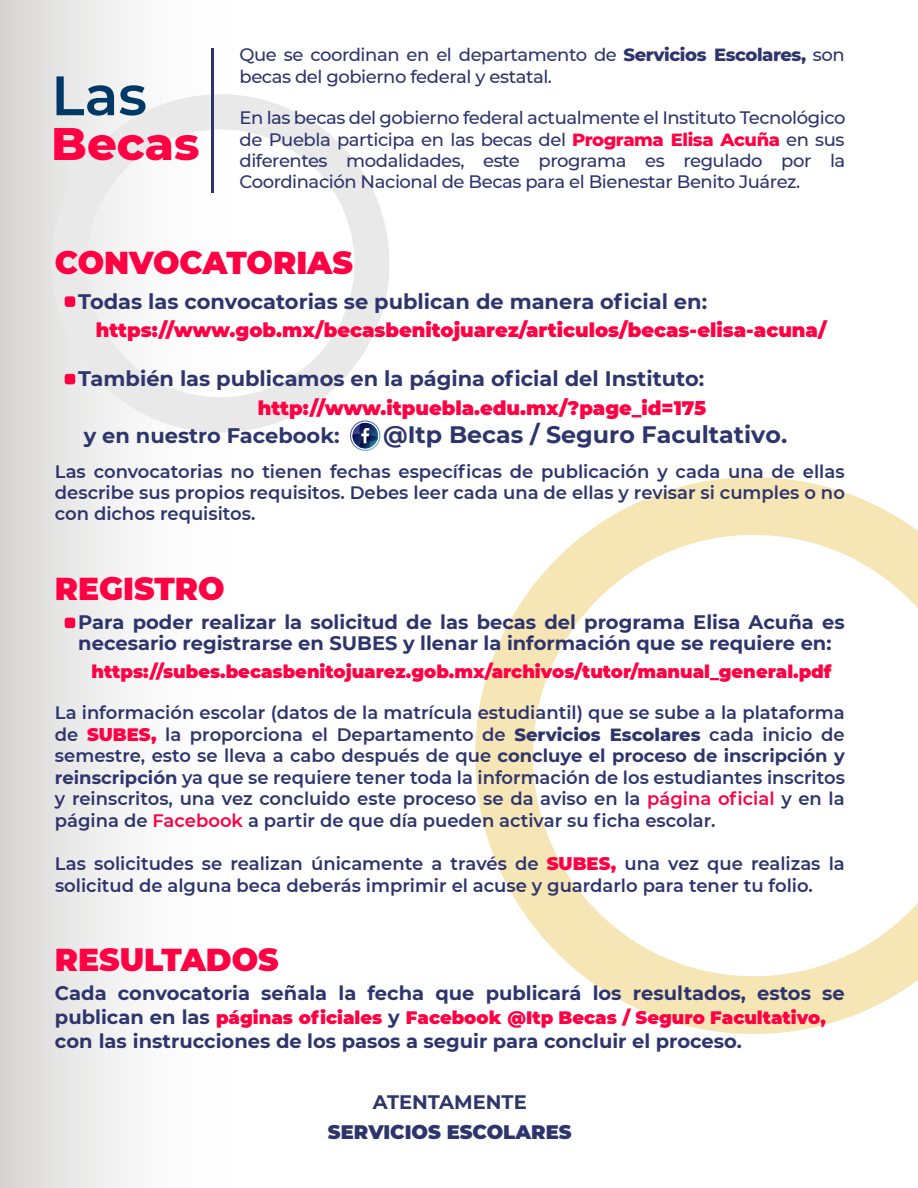
<style>
.page{position:relative;width:918px;height:1188px;background:#fff}
.page>*{position:absolute;margin:0;border:0;box-sizing:border-box;transform-origin:0 0}
.t1{font:600 55.5px "Montserrat";color:#003866}
.t2{font:800 46.5px "Montserrat";color:#ff0043}
.t3{font:900 31.65px "Montserrat";color:#ff0043}
.t4{font:700 23.7px "Montserrat";color:#2e356d}
.t5{font:700 21px "Montserrat";color:#2e356d}
.t6{font:700 19.5px/21px "Montserrat";color:#2e356d}
.t7{font:900 19.5px "Montserrat";color:#ff0043}
.t8{font:900 19.5px "Montserrat";color:#2e356d}
.t9{font:600 18px/21.6px "Montserrat";color:#2e356d;text-align:justify}
.t10{font:500 18px/21px "Montserrat";letter-spacing:-.025em;color:#2e356d}
.t11{font:900 18px "Montserrat";color:#ff0043}
.s1{font-weight:800}
.s2{font-weight:800;color:#ff0043}
.s3{font-weight:900;color:#ff0043}
.s4{font-weight:700}
.s5{color:#ff0043}
.s6{font-weight:700;font-size:19.5px;color:#2e356d}
</style>
<div class="page">
<div style="left:0;top:0;width:232px;height:1188px;background:linear-gradient(to right,#dad9d9,#fff)"></div>
<svg style="left:51px;top:94px;width:338px;height:338px"></svg>
<svg style="left:475px;top:477px;width:443px;height:557px"></svg>
<hr style="left:211px;top:48px;width:3px;height:145px;background:#2e356d">
<div style="left:65px;top:296px;width:10px;height:11px;background:#ff0043;border-radius:3px"></div>
<div style="left:65px;top:618px;width:10px;height:10px;background:#ff0043;border-radius:3px"></div>
<div style="left:65px;top:374px;width:10px;height:10px;background:#ff0043;border-radius:3px"></div>
<svg style="left:350px;top:420px;width:30px;height:31px"></svg>
<h1 class="t1" style="left:51px;top:56px;width:97px">Las</h1>
<h2 class="t2" style="left:51px;top:110px;width:150px">Becas</h2>
<p class="t10" style="left:240px;top:44px;width:607px">Que se coordinan en el departamento de <span class="s1">Servicios Escolares,</span> son becas del gobierno federal y estatal.</p>
<p class="t10" style="left:240px;top:107px;width:607px;text-align:justify">En las becas del gobierno federal actualmente el Instituto Tecnológico de Puebla participa en las becas del <span class="s2">Programa Elisa Acuña</span> en sus diferentes modalidades, este programa es regulado por la Coordinación Nacional de Becas para el Bienestar Benito Juárez.</p>
<h3 class="t3" style="left:55px;top:239px;width:300px">CONVOCATORIAS</h3>
<p class="t5" style="left:78px;top:286px;width:630px">Todas las convocatorias se publican de manera oficial en:</p>
<p class="t7" style="left:96px;top:315px;width:732px">https://www.gob.mx/becasbenitojuarez/articulos/becas-elisa-acuna/</p>
<p class="t5" style="left:78px;top:364px;width:628px">También las publicamos en la página oficial del Instituto:</p>
<p class="t7" style="left:258px;top:393px;width:450px">http://www.itpuebla.edu.mx/?page_id=175</p>
<p class="t5" style="left:84px;top:421px;width:257px">y en nuestro Facebook:</p>
<p class="t9" style="left:55px;top:461px;width:792px;line-height:21px">Las convocatorias no tienen fechas específicas de publicación y cada una de ellas describe sus propios requisitos. Debes leer cada una de ellas y revisar si cumples o no con dichos requisitos.</p>
<h3 class="t4" style="left:383px;top:417px;width:405px">@Itp Becas / Seguro Facultativo.</h3>
<h3 class="t3" style="left:55px;top:565px;width:171px">REGISTRO</h3>
<p class="t6" style="left:78px;top:610px;width:768px">Para poder realizar la solicitud de las becas del programa Elisa Acuña es necesario registrarse en SUBES y llenar la información que se requiere en:</p>
<p class="t11" style="left:91px;top:658px;width:742px">https://subes.becasbenitojuarez.gob.mx/archivos/tutor/manual_general.pdf</p>
<p class="t9" style="left:55px;top:701px;width:792px">La información escolar (datos de la matrícula estudiantil) que se sube a la plataforma de <span class="s3">SUBES,</span> la proporciona el Departamento de <span class="s1">Servicios Escolares</span> cada inicio de semestre, esto se lleva a cabo después de que <span class="s4">concluye el proceso de inscripción y reinscripción</span> ya que se requiere tener toda la información de los estudiantes inscritos y reinscritos, una vez concluido este proceso se da aviso en la <span class="s5">página oficial</span> y en la página de <span class="s5">Facebook</span> a partir de que día pueden activar su ficha escolar.</p>
<p class="t9" style="left:55px;top:852px;width:791px">Las solicitudes se realizan únicamente a través de <span class="s3">SUBES,</span> una vez que realizas la solicitud de alguna beca deberás imprimir el acuse y guardarlo para tener tu folio.</p>
<h3 class="t3" style="left:55px;top:936px;width:225px">RESULTADOS</h3>
<p class="t6" style="left:55px;top:981px;width:791px">Cada convocatoria señala la fecha que publicará los resultados, estos se</p>
<p class="t11" style="left:55px;top:1004px;width:773px"><span class="s6">publican en las</span> páginas oficiales <span class="s6">y</span> Facebook @Itp Becas / Seguro Facultativo,</p>
<p class="t6" style="left:55px;top:1029px;width:689px">con las instrucciones de los pasos a seguir para concluir el proceso.</p>
<p class="t6" style="left:373px;top:1090px;width:155px">ATENTAMENTE</p>
<p class="t8" style="left:328px;top:1117px;width:245px">SERVICIOS ESCOLARES</p>
</div>
